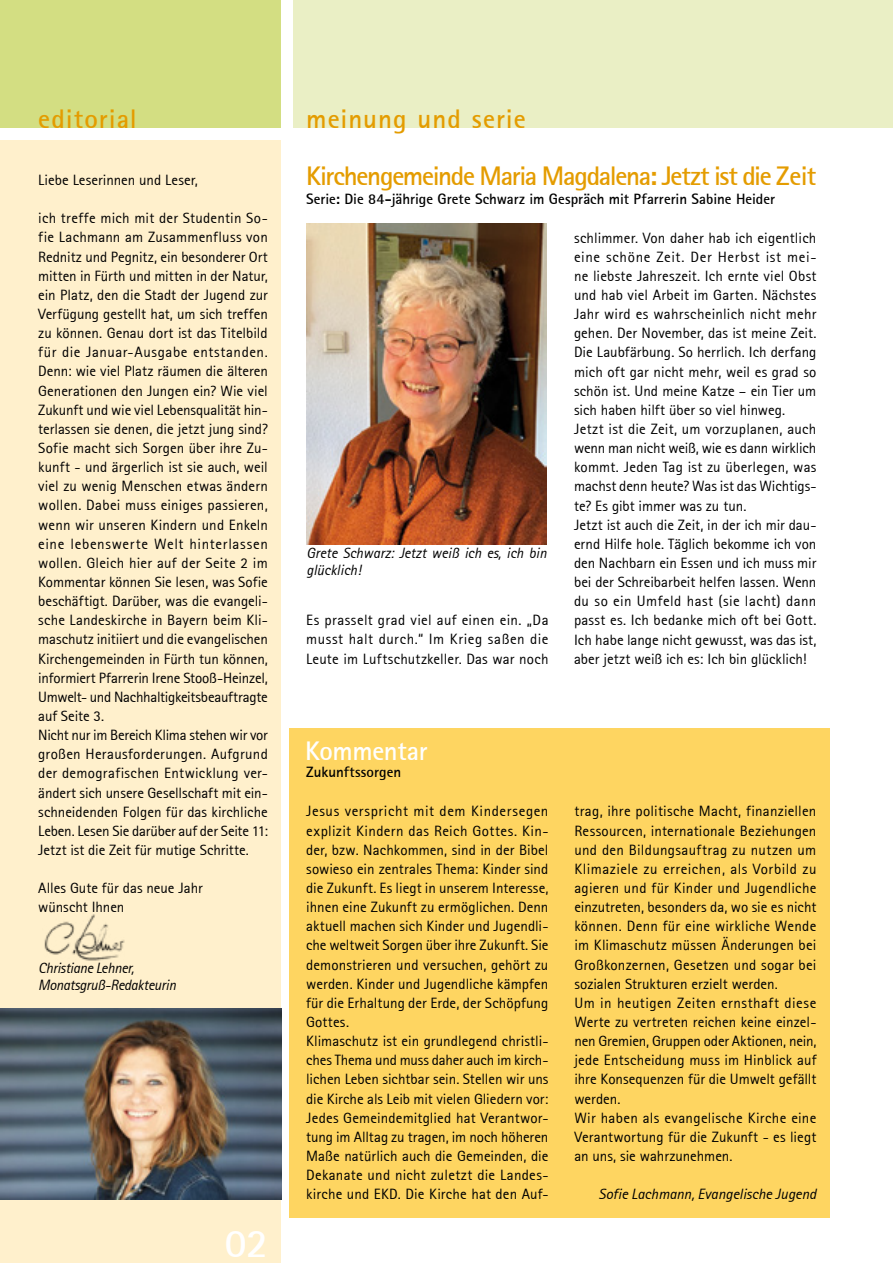
<style>
.page{position:relative;width:893px;height:1263px;background:#fff}
.page>*{position:absolute;margin:0;border:0;box-sizing:border-box;transform-origin:0 0}
.t1{font:40.5px "Rotis Sans Serif Bold 65";color:#fff}
.t2{font:27px "Rotis Sans Serif Bold 65";letter-spacing:-.04em;color:#e49c00}
.t3{font:27px "Rotis Sans Serif Bold 65";letter-spacing:.035em;color:#e49c00}
.t4{font:27px "Rotis Sans Serif Bold 65";letter-spacing:-.015em;color:#fff}
.t5{font:15px/19.2px "Rotis Sans Serif 55";letter-spacing:.005em;color:#000}
.t6{font:15px/16.5px "Rotis Sans Serif Italic 56";letter-spacing:-.005em;color:#000}
.t7{font:15px "Rotis Sans Serif Bold 65";color:#000}
</style>
<div class="page">
<div style="left:293px;top:0;width:600px;height:128px;background:#eaefc5"></div>
<div style="left:0;top:0;width:281px;height:128px;background:#d3de82"></div>
<div style="left:0;top:140px;width:281px;height:1123px;background:#fff0cc"></div>
<img style="left:44px;top:914px;width:81px;height:47px">
<img style="left:0;top:1009px;width:281px;height:190px">
<div style="left:289px;top:729px;width:540px;height:489px;background:#fed561"></div>
<img style="left:306px;top:223px;width:241px;height:321px">
<h2 class="t3" style="left:38px;top:101px;width:100px">editorial</h2>
<p class="t5" style="left:38px;top:170px;width:161px">Liebe Leserinnen und Leser,</p>
<p class="t5" style="left:38px;top:208px;width:231px">ich treffe mich mit der Studentin So&shy;fie Lachmann am Zusammenfluss von Rednitz und Pegnitz, ein besonderer Ort mitten in Fürth und mitten in der Natur, ein Platz, den die Stadt der Jugend zur Verfügung gestellt hat, um sich treffen zu können. Genau dort ist das Titelbild für die Januar-Ausgabe entstanden.<br>Denn: wie viel Platz räumen die älteren Generationen den Jungen ein? Wie viel Zukunft und wie viel Lebensqualität hin&shy;terlassen sie denen, die jetzt jung sind?<br>Sofie macht sich Sorgen über ihre Zu&shy;kunft - und ärgerlich ist sie auch, weil viel zu wenig Menschen etwas ändern wollen. Dabei muss einiges passieren, wenn wir unseren Kindern und Enkeln eine lebenswerte Welt hinterlassen wollen. Gleich hier auf der Seite 2 im Kommentar können Sie lesen, was Sofie beschäftigt. Darüber, was die evangeli&shy;sche Landeskirche in Bayern beim Kli&shy;maschutz initiiert und die evangelischen Kirchengemeinden in Fürth tun können, informiert Pfarrerin Irene Stooß-Heinzel, Umwelt- und Nachhaltigkeitsbeauftragte auf Seite 3.<br>Nicht nur im Bereich Klima stehen wir vor großen Herausforderungen. Aufgrund der demografischen Entwicklung ver&shy;ändert sich unsere Gesellschaft mit ein&shy;schneidenden Folgen für das kirchliche Leben. Lesen Sie darüber auf der Seite 11:<br>Jetzt ist die Zeit für mutige Schritte.</p>
<p class="t5" style="left:38px;top:878px;width:166px">Alles Gute für das neue Jahr wünscht Ihnen</p>
<p class="t6" style="left:38px;top:960px;width:139px">Christiane Lehner,<br>Monatsgruß-Redakteurin</p>
<h1 class="t1" style="left:225px;top:1217px;width:44px">02</h1>
<h2 class="t3" style="left:306px;top:101px;width:221px">meinung und serie</h2>
<h2 class="t2" style="left:306px;top:159px;width:512px">Kirchengemeinde Maria Magdalena: Jetzt ist die Zeit</h2>
<p class="t7" style="left:306px;top:190px;width:470px">Serie: Die 84-jährige Grete Schwarz im Gespräch mit Pfarrerin Sabine Heider</p>
<p class="t6" style="left:306px;top:545px;width:242px">Grete Schwarz: Jetzt weiß ich es, ich bin glücklich!</p>
<p class="t5" style="left:306px;top:610px;width:244px;text-align:justify">Es prasselt grad viel auf einen ein. „Da musst halt durch.“ Im Krieg saßen die Leute im Luftschutzkeller. Das war noch</p>
<p class="t5" style="left:574px;top:228px;width:244px">schlimmer. Von daher hab ich eigentlich eine schöne Zeit. Der Herbst ist mei&shy;ne liebste Jahreszeit. Ich ernte viel Obst und hab viel Arbeit im Garten. Nächstes Jahr wird es wahrscheinlich nicht mehr gehen. Der November, das ist meine Zeit.<br>Die Laubfärbung. So herrlich. Ich derfang mich oft gar nicht mehr, weil es grad so schön ist. Und meine Katze – ein Tier um sich haben hilft über so viel hinweg.<br>Jetzt ist die Zeit, um vorzuplanen, auch wenn man nicht weiß, wie es dann wirklich kommt. Jeden Tag ist zu überlegen, was machst denn heute? Was ist das Wichtigs&shy;te? Es gibt immer was zu tun.<br>Jetzt ist auch die Zeit, in der ich mir dau&shy;ernd Hilfe hole. Täglich bekomme ich von den Nachbarn ein Essen und ich muss mir bei der Schreibarbeit helfen lassen. Wenn du so ein Umfeld hast (sie lacht) dann passt es. Ich bedanke mich oft bei Gott.<br>Ich habe lange nicht gewusst, was das ist, aber jetzt weiß ich es: Ich bin glücklich!</p>
<h2 class="t4" style="left:305px;top:734px;width:124px">Kommentar</h2>
<p class="t7" style="left:306px;top:763px;width:96px">Zukunftssorgen</p>
<p class="t5" style="left:306px;top:802px;width:244px">Jesus verspricht mit dem Kindersegen explizit Kindern das Reich Gottes. Kin&shy;der, bzw. Nachkommen, sind in der Bibel sowieso ein zentrales Thema: Kinder sind die Zukunft. Es liegt in unserem Interesse, ihnen eine Zukunft zu ermöglichen. Denn aktuell machen sich Kinder und Jugendli&shy;che weltweit Sorgen über ihre Zukunft. Sie demonstrieren und versuchen, gehört zu werden. Kinder und Jugendliche kämpfen für die Erhaltung der Erde, der Schöpfung Gottes.<br>Klimaschutz ist ein grundlegend christli&shy;ches Thema und muss daher auch im kirch&shy;lichen Leben sichtbar sein. Stellen wir uns die Kirche als Leib mit vielen Gliedern vor:<br>Jedes Gemeindemitglied hat Verantwor&shy;tung im Alltag zu tragen, im noch höheren Maße natürlich auch die Gemeinden, die Dekanate und nicht zuletzt die Landes&shy;kirche und EKD. Die Kirche hat den Auf-</p>
<p class="t5" style="left:574px;top:802px;width:244px">trag, ihre politische Macht, finanziellen Ressourcen, internationale Beziehungen und den Bildungsauftrag zu nutzen um Klimaziele zu erreichen, als Vorbild zu agieren und für Kinder und Jugendliche einzutreten, besonders da, wo sie es nicht können. Denn für eine wirkliche Wende im Klimaschutz müssen Änderungen bei Großkonzernen, Gesetzen und sogar bei sozialen Strukturen erzielt werden.<br>Um in heutigen Zeiten ernsthaft diese Werte zu vertreten reichen keine einzel&shy;nen Gremien, Gruppen oder Aktionen, nein, jede Entscheidung muss im Hinblick auf ihre Konsequenzen für die Umwelt gefällt werden.<br>Wir haben als evangelische Kirche eine Verantwortung für die Zukunft - es liegt an uns, sie wahrzunehmen.</p>
<p class="t6" style="left:598px;top:1186px;width:220px">Sofie Lachmann, Evangelische Jugend</p>
</div>
